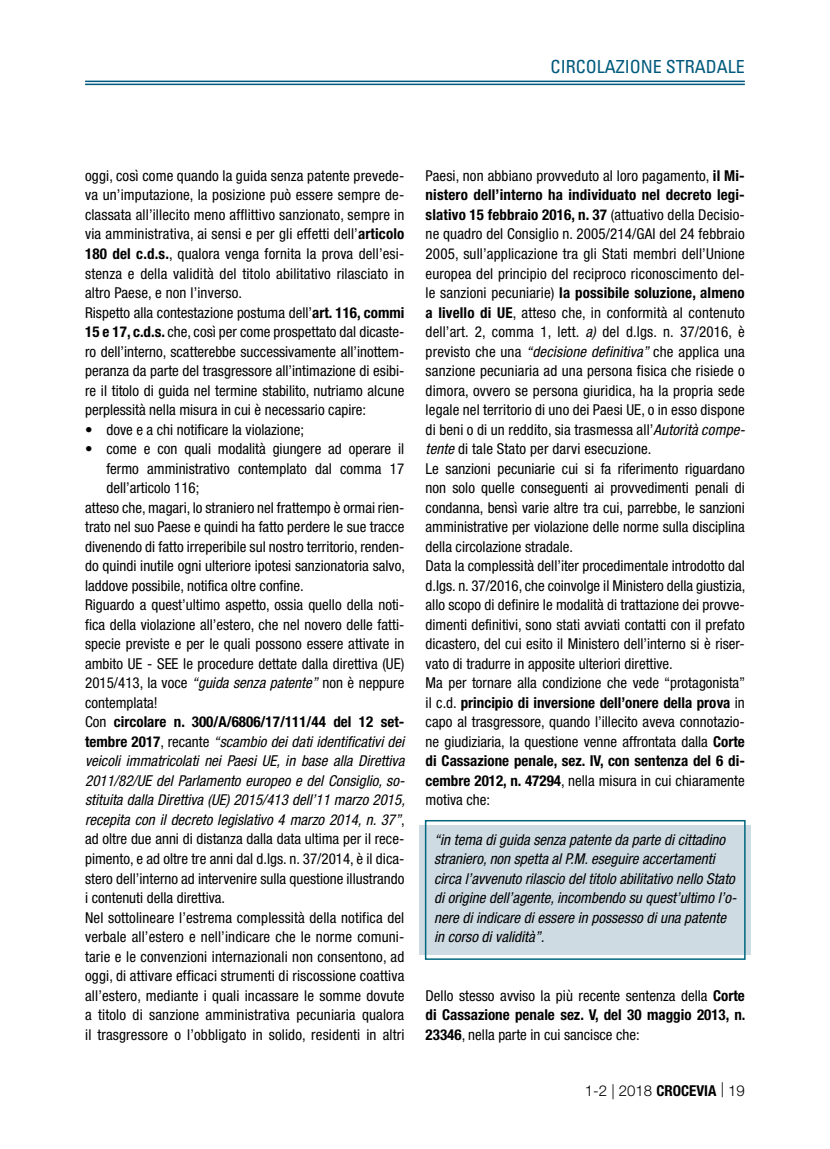
<style>
.page{position:relative;width:830px;height:1149px;background:#fff}
.page>*{position:absolute;margin:0;border:0;box-sizing:border-box;transform-origin:0 0}
.t1{font:condensed 18px "Univers LT Std";color:#00597c}
.t2{font:condensed 15px/19.5px "Helvetica Neue LT Std";color:#000}
.t3{font:italic condensed 15px/19.5px "Helvetica Neue LT Std";color:#000}
.t4{font:700 condensed 15px "Helvetica Neue LT Std";color:#000}
.t5{font:300 15px "Helvetica Neue LT Std";color:#000}
.s1{font-weight:700}
.s2{font-style:italic}
.s3{font-weight:400}
.s4{font-weight:700;font-style:normal}
.s5{font-style:normal}
.s6{font-weight:700;font-stretch:condensed}
</style>
<div class="page">
<hr style="left:85px;top:81px;width:659px;height:1px;background:#00597c">
<hr style="left:85px;top:84px;width:659px;height:1px;background:#00597c">
<div style="left:419px;top:825px;width:331px;height:129px;background:#cedbe3"></div>
<div style="left:424px;top:819px;width:321px;height:140px;border:2px solid #006780"></div>
<p class="t1" style="left:550px;top:55px;width:196px">CIRCOLAZIONE STRADALE</p>
<p class="t2" style="left:85px;top:166px;width:320px">oggi, così come quando la guida senza patente prevede&shy;va un’imputazione, la posizione può essere sempre de&shy;classata all’illecito meno afflittivo sanzionato, sempre in via amministrativa, ai sensi e per gli effetti dell’<span class="s1">articolo 180 del c.d.s.</span>, qualora venga fornita la prova dell’esi&shy;stenza e della validità del titolo abilitativo rilasciato in altro Paese, e non l’inverso.<br>Rispetto alla contestazione postuma dell’<span class="s1">art. 116, commi 15 e 17, c.d.s.</span> che, così per come prospettato dal dicaste&shy;ro dell’interno, scatterebbe successivamente all’inottem&shy;peranza da parte del trasgressore all’intimazione di esibi&shy;re il titolo di guida nel termine stabilito, nutriamo alcune perplessità nella misura in cui è necessario capire:</p>
<p class="t2" style="left:85px;top:419px;width:220px">• dove e a chi notificare la violazione;</p>
<p class="t2" style="left:85px;top:439px;width:320px">• come e con quali modalità giungere ad operare il</p>
<p class="t2" style="left:106px;top:458px;width:299px">fermo amministrativo contemplato dal comma 17</p>
<p class="t2" style="left:106px;top:478px;width:94px">dell’articolo 116;</p>
<p class="t2" style="left:85px;top:497px;width:320px">atteso che, magari, lo straniero nel frattempo è ormai rien-</p>
<p class="t2" style="left:85px;top:517px;width:320px">trato nel suo Paese e quindi ha fatto perdere le sue tracce</p>
<p class="t2" style="left:85px;top:536px;width:320px">divenendo di fatto irreperibile sul nostro territorio, renden-</p>
<p class="t2" style="left:85px;top:556px;width:321px">do quindi inutile ogni ulteriore ipotesi sanzionatoria salvo,</p>
<p class="t2" style="left:85px;top:575px;width:220px">laddove possibile, notifica oltre confine.</p>
<p class="t2" style="left:85px;top:595px;width:320px">Riguardo a quest’ultimo aspetto, ossia quello della noti-</p>
<p class="t2" style="left:85px;top:614px;width:320px">fica della violazione all’estero, che nel novero delle fatti-</p>
<p class="t2" style="left:85px;top:634px;width:320px">specie previste e per le quali possono essere attivate in</p>
<p class="t2" style="left:85px;top:653px;width:320px">ambito UE - SEE le procedure dettate dalla direttiva (UE)</p>
<p class="t2" style="left:85px;top:673px;width:320px">2015/413, la voce <span class="s2">“guida senza patente”</span> non è neppure</p>
<p class="t2" style="left:85px;top:692px;width:74px">contemplata!</p>
<p class="t4" style="left:85px;top:712px;width:320px"><span class="s3">Con</span> circolare n. 300/A/6806/17/111/44 del 12 set-</p>
<p class="t3" style="left:85px;top:732px;width:320px"><span class="s4">tembre 2017</span><span class="s5">, recante</span> “scambio dei dati identificativi dei</p>
<p class="t3" style="left:85px;top:751px;width:320px">veicoli immatricolati nei Paesi UE, in base alla Direttiva</p>
<p class="t3" style="left:85px;top:771px;width:321px">2011/82/UE del Parlamento europeo e del Consiglio, so-</p>
<p class="t3" style="left:85px;top:790px;width:321px">stituita dalla Direttiva (UE) 2015/413 dell’11 marzo 2015,</p>
<p class="t3" style="left:85px;top:810px;width:321px">recepita con il decreto legislativo 4 marzo 2014, n. 37”<span class="s5">,</span></p>
<p class="t2" style="left:85px;top:829px;width:320px">ad oltre due anni di distanza dalla data ultima per il rece-</p>
<p class="t2" style="left:85px;top:848px;width:320px">pimento, e ad oltre tre anni dal d.lgs. n. 37/2014, è il dica-</p>
<p class="t2" style="left:85px;top:868px;width:320px">stero dell’interno ad intervenire sulla questione illustrando</p>
<p class="t2" style="left:85px;top:887px;width:141px">i contenuti della direttiva.</p>
<p class="t2" style="left:85px;top:907px;width:320px">Nel sottolineare l’estrema complessità della notifica del</p>
<p class="t2" style="left:85px;top:926px;width:320px">verbale all’estero e nell’indicare che le norme comuni-</p>
<p class="t2" style="left:85px;top:946px;width:320px">tarie e le convenzioni internazionali non consentono, ad</p>
<p class="t2" style="left:85px;top:965px;width:320px">oggi, di attivare efficaci strumenti di riscossione coattiva</p>
<p class="t2" style="left:85px;top:985px;width:320px">all’estero, mediante i quali incassare le somme dovute</p>
<p class="t2" style="left:85px;top:1004px;width:320px">a titolo di sanzione amministrativa pecuniaria qualora</p>
<p class="t2" style="left:85px;top:1024px;width:320px">il trasgressore o l’obbligato in solido, residenti in altri</p>
<p class="t2" style="left:425px;top:166px;width:321px">Paesi, non abbiano provveduto al loro pagamento, <span class="s1">il Mi&shy;nistero dell’interno ha individuato nel decreto legi&shy;slativo 15 febbraio 2016, n. 37</span> (attuativo della Decisio&shy;ne quadro del Consiglio n. 2005/214/GAI del 24 febbraio 2005, sull’applicazione tra gli Stati membri dell’Unione europea del principio del reciproco riconoscimento del&shy;le sanzioni pecuniarie) <span class="s1">la possibile soluzione, almeno a livello di UE</span>, atteso che, in conformità al contenuto dell’art. 2, comma 1, lett. <span class="s2">a)</span> del d.lgs. n. 37/2016, è previsto che una <span class="s2">“decisione definitiva”</span> che applica una sanzione pecuniaria ad una persona fisica che risiede o dimora, ovvero se persona giuridica, ha la propria sede legale nel territorio di uno dei Paesi UE, o in esso dispone di beni o di un reddito, sia trasmessa all’<span class="s2">Autorità compe&shy;tente</span> di tale Stato per darvi esecuzione.<br>Le sanzioni pecuniarie cui si fa riferimento riguardano non solo quelle conseguenti ai provvedimenti penali di condanna, bensì varie altre tra cui, parrebbe, le sanzioni amministrative per violazione delle norme sulla disciplina della circolazione stradale.<br>Data la complessità dell’iter procedimentale introdotto dal d.lgs. n. 37/2016, che coinvolge il Ministero della giustizia, allo scopo di definire le modalità di trattazione dei provve&shy;dimenti definitivi, sono stati avviati contatti con il prefato dicastero, del cui esito il Ministero dell’interno si è riser&shy;vato di tradurre in apposite ulteriori direttive.<br>Ma per tornare alla condizione che vede “protagonista” il c.d. <span class="s1">principio di inversione dell’onere della prova</span> in capo al trasgressore, quando l’illecito aveva connotazio&shy;ne giudiziaria, la questione venne affrontata dalla <span class="s1">Corte di Cassazione penale, sez. IV, con sentenza del 6 di&shy;cembre 2012, n. 47294</span>, nella misura in cui chiaramente motiva che:</p>
<p class="t3" style="left:434px;top:829px;width:304px">“in tema di guida senza patente da parte di cittadino straniero, non spetta al P.M. eseguire accertamenti circa l’avvenuto rilascio del titolo abilitativo nello Stato di origine dell’agente, incombendo su quest’ultimo l’o&shy;nere di indicare di essere in possesso di una patente in corso di validità”.</p>
<p class="t2" style="left:425px;top:985px;width:321px;text-align:justify">Dello stesso avviso la più recente sentenza della <span class="s1">Corte di Cassazione penale sez. V, del 30 maggio 2013, n.<br>23346</span>, nella parte in cui sancisce che:</p>
<p class="t5" style="left:584px;top:1080px;width:161px">1-2 | 2018 <span class="s6">CROCEVIA</span> | 19</p>
</div>
